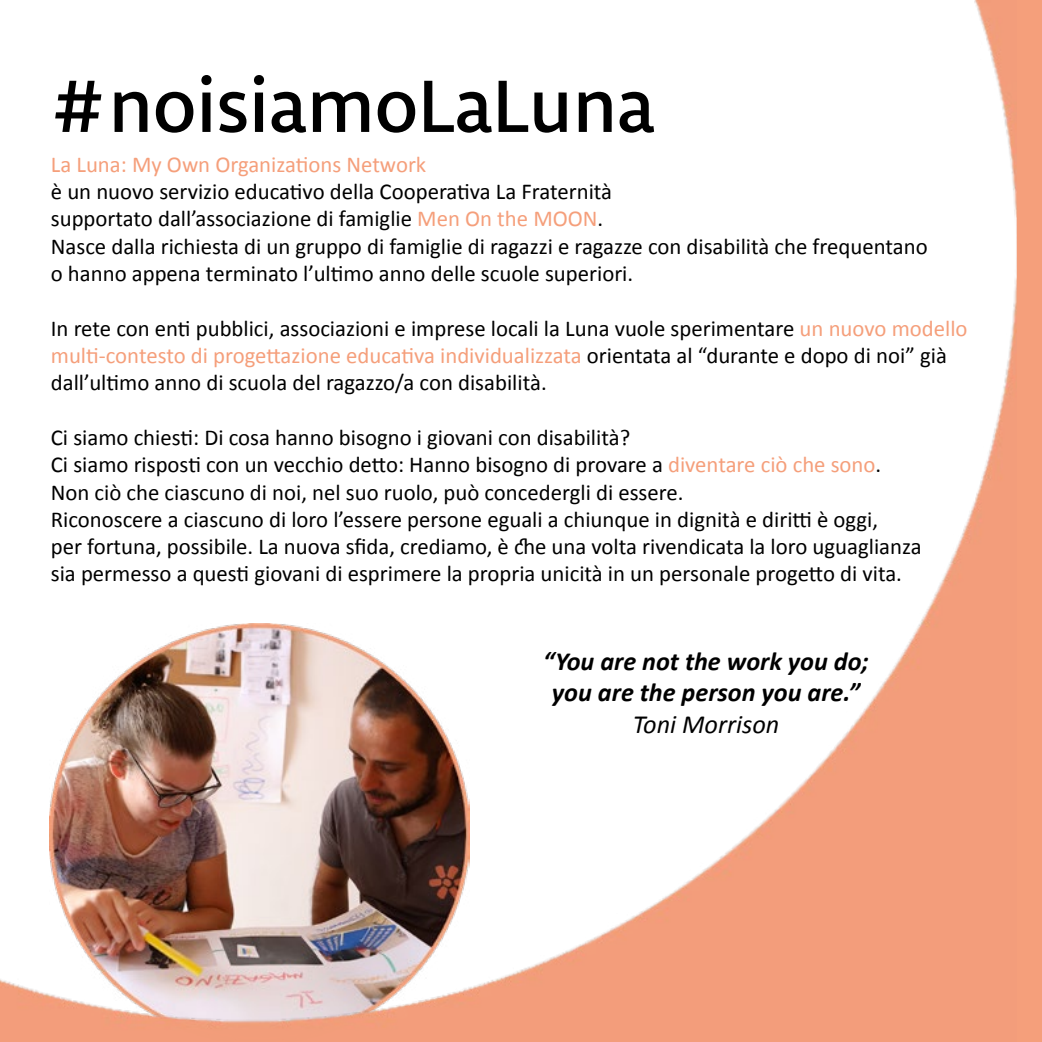
<style>
.page{position:relative;width:1042px;height:1042px;background:#fff}
.page>*{position:absolute;margin:0;border:0;box-sizing:border-box;transform-origin:0 0}
.t1{font:500 78.75px "Libertad";color:#000}
.t2{font:italic 700 26.25px/31.5px "Calibri";color:#000;text-align:center}
.t3{font:italic 26.25px "Calibri";color:#000}
.t4{font:22.75px/27.3px "Calibri";color:#000}
.t5{font:22.75px "Calibri";color:#f59f7b}
.s1{color:#f59f7b}
</style>
<div class="page">
<img style="left:0;top:0;width:1017px;height:1042px">
<div style="left:1017px;top:0;width:25px;height:1042px;background:#f59f7b"></div>
<h1 class="t1" style="left:50px;top:56px;width:607px">#noisiamoLaLuna</h1>
<p class="t5" style="left:51px;top:150px;width:377px">La Luna: My Own Organizations Network</p>
<p class="t4" style="left:51px;top:177px;width:878px">è un nuovo servizio educativo della Cooperativa La Fraternità<br>supportato dall’associazione di famiglie <span class="s1">Men On the MOON</span>.<br>Nasce dalla richiesta di un gruppo di famiglie di ragazzi e ragazze con disabilità che frequentano o hanno appena terminato l’ultimo anno delle scuole superiori.</p>
<p class="t4" style="left:51px;top:313px;width:918px">In rete con enti pubblici, associazioni e imprese locali la Luna vuole sperimentare <span class="s1">un nuovo modello multi-contesto di progettazione educativa individualizzata</span> orientata al “durante e dopo di noi” già dall’ultimo anno di scuola del ragazzo/a con disabilità.</p>
<p class="t4" style="left:51px;top:423px;width:872px">Ci siamo chiesti: Di cosa hanno bisogno i giovani con disabilità?<br>Ci siamo risposti con un vecchio detto: Hanno bisogno di provare a <span class="s1">diventare ciò che sono</span>.<br>Non ciò che ciascuno di noi, nel suo ruolo, può concedergli di essere.<br>Riconoscere a ciascuno di loro l’essere persone eguali a chiunque in dignità e diritti è oggi,<br>per fortuna, possibile. La nuova sfida, crediamo, è che una volta rivendicata la loro uguaglianza sia permesso a questi giovani di esprimere la propria unicità in un personale progetto di vita.</p>
<p class="t2" style="left:543px;top:644px;width:327px">“You are not the work you do; you are the person you are.”</p>
<p class="t3" style="left:633px;top:706px;width:148px">Toni Morrison</p>
</div>
